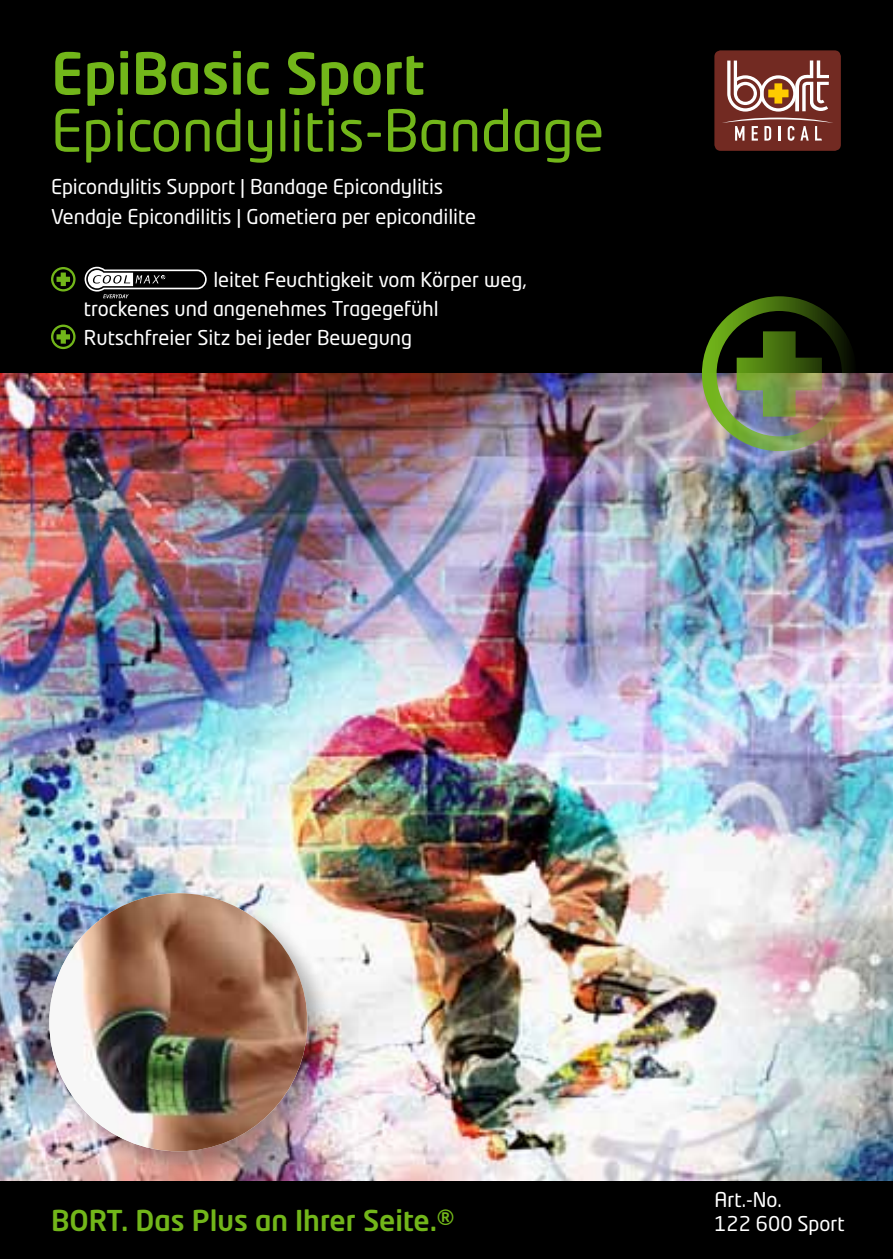
<style>
.page{position:relative;width:893px;height:1259px;background:#000}
.page>*{position:absolute;margin:0;border:0;box-sizing:border-box;transform-origin:0 0}
.t1{font:57px "Neo Tech Std";color:#72b61a}
.t2{font:500 57px "Neo Tech Pro";color:#72b61a}
.t3{font:500 28.5px "Neo Tech Pro";color:#72b61a}
.t4{font:20.1px/29.1px "Neo Tech Std";letter-spacing:-.005em;color:#fff}
</style>
<div class="page">
<div style="left:714px;top:50px;width:127px;height:101px;background:#722a22;border-radius:6px"></div>
<svg style="left:727px;top:60px;width:102px;height:52px"></svg>
<svg style="left:722px;top:118px;width:111px;height:23px"></svg>
<img style="left:0;top:374px;width:893px;height:806px">
<div style="left:45px;top:888px;width:290px;height:291px;background:#000;opacity:.3"></div>
<img style="left:49px;top:893px;width:258px;height:258px;border-radius:129px">
<img style="left:702px;top:296px;width:155px;height:155px">
<svg style="left:85px;top:267px;width:122px;height:31px"></svg>
<svg style="left:51px;top:267px;width:25px;height:24px"></svg>
<svg style="left:51px;top:324px;width:25px;height:25px"></svg>
<h1 class="t2" style="left:51px;top:38px;width:375px">EpiBasic Sport</h1>
<h1 class="t1" style="left:51px;top:96px;width:555px">Epicondylitis-Bandage</h1>
<p class="t4" style="left:51px;top:172px;width:426px">Epicondylitis Support | Bandage Epicondylitis<br>Vendaje Epicondilitis | Gometiera per epicondilite</p>
<p class="t4" style="left:84px;top:265px;width:444px;text-indent:129px">leitet Feuchtigkeit vom Körper weg, trockenes und angenehmes Tragegefühl<br>Rutschfreier Sitz bei jeder Bewegung</p>
<h2 class="t3" style="left:51px;top:1202px;width:405px">Bort. Das Plus an Ihrer Seite.®</h2>
<p class="t4" style="left:714px;top:1187px;width:132px;line-height:24px">Art.-No.<br>122 600 Sport</p>
</div>
